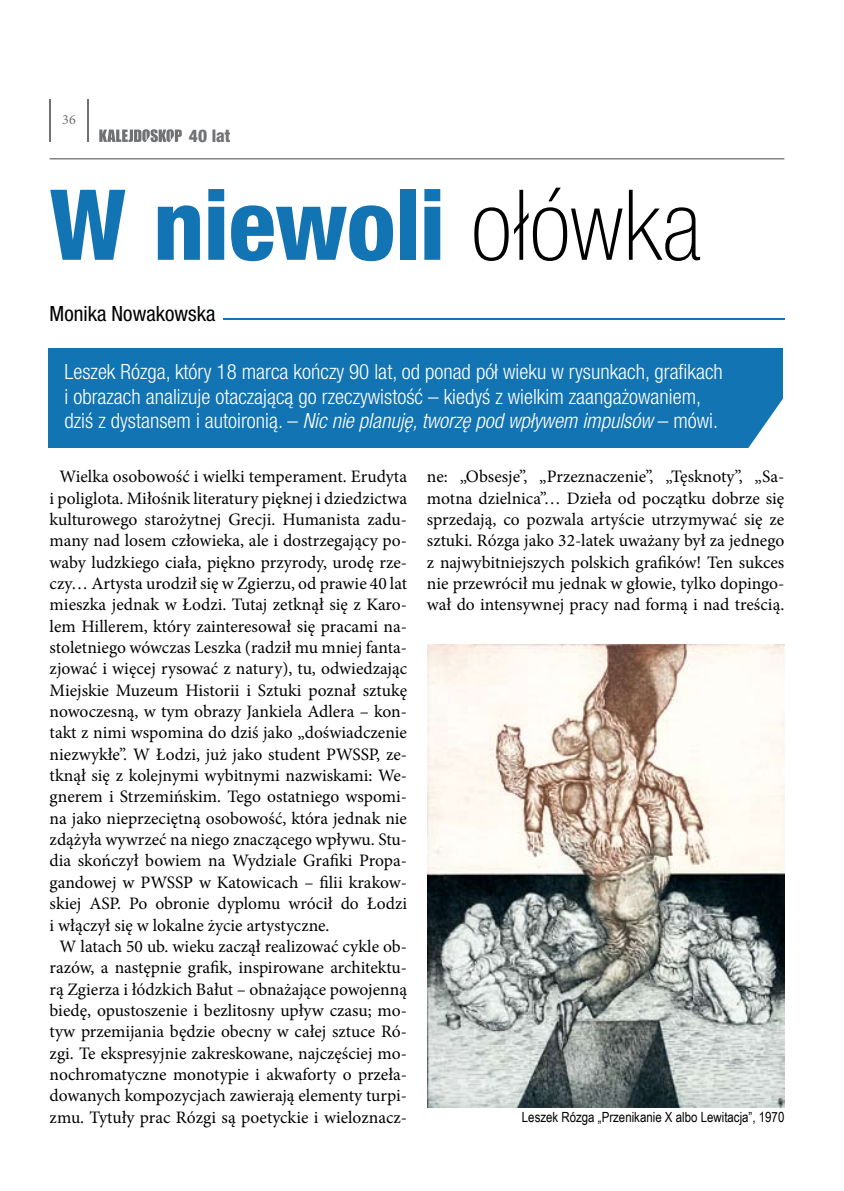
<style>
.page{position:relative;width:844px;height:1191px;background:#fff}
.page>*{position:absolute;margin:0;border:0;box-sizing:border-box;transform-origin:0 0}
.t1{font:800 condensed 98px "Helvetica Neue LT Pro";letter-spacing:-.005em;color:#1274b3}
.t2{font:300 condensed 21px/24.5px "Helvetica Neue LT Pro";color:#fff}
.t3{font:condensed 21px "Helvetica Neue LT Pro";color:#000}
.t4{font:17.5px/21.3px "Minion Pro";color:#000;text-align:justify}
.t5{font:800 condensed 17.5px "Helvetica Neue LT Pro";color:#707173}
.t6{font:14px "Arial Narrow";color:#000}
.t7{font:14px "Minion Pro";color:#707173}
.s1{font-weight:100;color:#000}
.s2{font-style:italic}
</style>
<div class="page">
<hr style="left:50px;top:99px;width:1px;height:43px;background:#707173">
<hr style="left:88px;top:99px;width:1px;height:43px;background:#707173">
<hr style="left:50px;top:158px;width:734px;height:1px;background:#707173">
<svg style="left:99px;top:129px;width:83px;height:13px"></svg>
<hr style="left:223px;top:318px;width:561px;height:2px;background:#1274b3">
<div style="left:48px;top:348px;width:734px;height:99px;background:#1274b3"></div>
<svg style="left:746px;top:393px;width:37px;height:55px"></svg>
<img style="left:427px;top:644px;width:357px;height:463px">
<p class="t7" style="left:62px;top:110px;width:15px">36</p>
<p class="t5" style="left:189px;top:125px;width:43px">40 lat</p>
<h1 class="t1" style="left:50px;top:164px;width:652px">W niewoli <span class="s1">ołówka</span></h1>
<p class="t3" style="left:50px;top:301px;width:167px">Monika Nowakowska</p>
<p class="t2" style="left:64px;top:359px;width:659px">Leszek Rózga, który 18 marca kończy 90 lat, od ponad pół wieku w rysunkach, grafikach i obrazach analizuje otaczającą go rzeczywistość – kiedyś z wielkim zaangażowaniem, dziś z dystansem i autoironią. – <span class="s2">Nic nie planuję, tworzę pod wpływem impulsów</span> – mówi.</p>
<p class="t4" style="left:60px;top:466px;width:349px">Wielka osobowość i wielki temperament. Erudyta</p>
<p class="t4" style="left:50px;top:487px;width:359px">i poliglota. Miłośnik literatury pięknej i dziedzictwa</p>
<p class="t4" style="left:50px;top:509px;width:359px">kulturowego starożytnej Grecji. Humanista zadu-</p>
<p class="t4" style="left:50px;top:530px;width:359px">many nad losem człowieka, ale i dostrzegający po-</p>
<p class="t4" style="left:50px;top:551px;width:359px">waby ludzkiego ciała, piękno przyrody, urodę rze-</p>
<p class="t4" style="left:50px;top:573px;width:359px">czy… Artysta urodził się w Zgierzu, od prawie 40 lat</p>
<p class="t4" style="left:50px;top:594px;width:359px">mieszka jednak w Łodzi. Tutaj zetknął się z Karo-</p>
<p class="t4" style="left:50px;top:615px;width:359px">lem Hillerem, który zainteresował się pracami na-</p>
<p class="t4" style="left:50px;top:637px;width:359px">stoletniego wówczas Leszka (radził mu mniej fanta-</p>
<p class="t4" style="left:50px;top:658px;width:359px">zjować i więcej rysować z natury), tu, odwiedzając</p>
<p class="t4" style="left:50px;top:679px;width:359px">Miejskie Muzeum Historii i Sztuki poznał sztukę</p>
<p class="t4" style="left:50px;top:701px;width:359px">nowoczesną, w tym obrazy Jankiela Adlera – kon-</p>
<p class="t4" style="left:50px;top:722px;width:359px">takt z nimi wspomina do dziś jako „doświadczenie</p>
<p class="t4" style="left:50px;top:743px;width:359px">niezwykłe”. W Łodzi, już jako student PWSSP, ze-</p>
<p class="t4" style="left:50px;top:765px;width:359px">tknął się z kolejnymi wybitnymi nazwiskami: We-</p>
<p class="t4" style="left:50px;top:786px;width:359px">gnerem i Strzemińskim. Tego ostatniego wspomi-</p>
<p class="t4" style="left:50px;top:807px;width:359px">na jako nieprzeciętną osobowość, która jednak nie</p>
<p class="t4" style="left:50px;top:829px;width:359px">zdążyła wywrzeć na niego znaczącego wpływu. Stu-</p>
<p class="t4" style="left:50px;top:850px;width:359px">dia skończył bowiem na Wydziale Grafiki Propa-</p>
<p class="t4" style="left:50px;top:871px;width:359px">gandowej w PWSSP w Katowicach – filii krakow-</p>
<p class="t4" style="left:50px;top:893px;width:359px">skiej ASP. Po obronie dyplomu wrócił do Łodzi</p>
<p class="t4" style="left:50px;top:914px;width:281px">i włączył się w lokalne życie artystyczne.</p>
<p class="t4" style="left:60px;top:935px;width:349px">W latach 50 ub. wieku zaczął realizować cykle ob-</p>
<p class="t4" style="left:50px;top:957px;width:359px">razów, a następnie grafik, inspirowane architektu-</p>
<p class="t4" style="left:50px;top:978px;width:359px">rą Zgierza i łódzkich Bałut – obnażające powojenną</p>
<p class="t4" style="left:50px;top:999px;width:359px">biedę, opustoszenie i bezlitosny upływ czasu; mo-</p>
<p class="t4" style="left:50px;top:1021px;width:359px">tyw przemijania będzie obecny w całej sztuce Ró-</p>
<p class="t4" style="left:50px;top:1042px;width:359px">zgi. Te ekspresyjnie zakreskowane, najczęściej mo-</p>
<p class="t4" style="left:50px;top:1063px;width:359px">nochromatyczne monotypie i akwaforty o przeła-</p>
<p class="t4" style="left:50px;top:1085px;width:359px">dowanych kompozycjach zawierają elementy turpi-</p>
<p class="t4" style="left:50px;top:1106px;width:359px">zmu. Tytuły prac Rózgi są poetyckie i wieloznacz-</p>
<p class="t4" style="left:427px;top:466px;width:359px">ne: „Obsesje”, „Przeznaczenie”, „Tęsknoty”, „Sa&shy;motna dzielnica”… Dzieła od początku dobrze się sprzedają, co pozwala artyście utrzymywać się ze sztuki. Rózga jako 32-latek uważany był za jednego z najwybitniejszych polskich grafików! Ten sukces nie przewrócił mu jednak w głowie, tylko dopingo&shy;wał do intensywnej pracy nad formą i nad treścią.</p>
<p class="t6" style="left:521px;top:1106px;width:264px">Leszek Rózga „Przenikanie X albo Lewitacja”, 1970</p>
</div>
